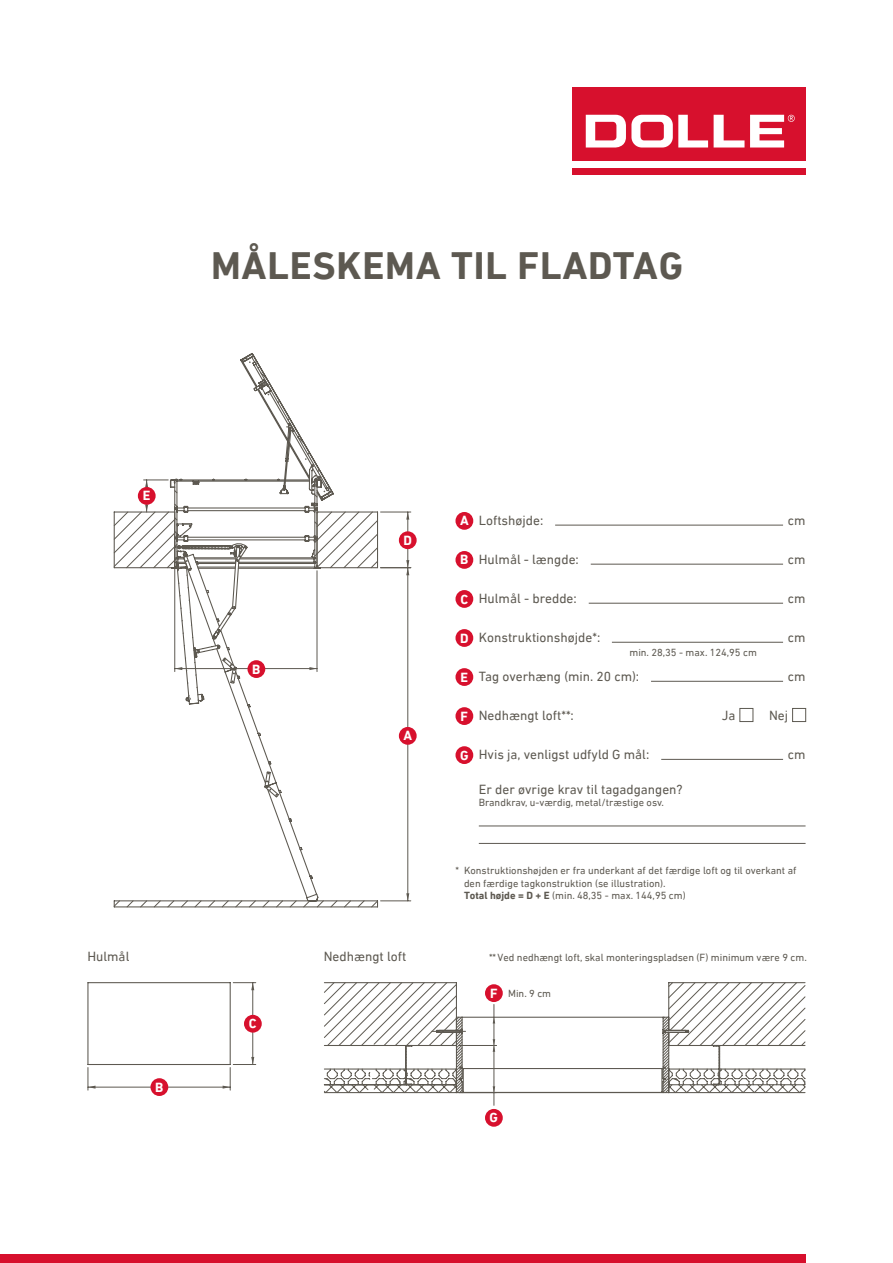
<style>
.page{position:relative;width:893px;height:1263px;background:#fff}
.page>*{position:absolute;margin:0;border:0;box-sizing:border-box;transform-origin:0 0}
.t1{font:700 39px "DIN Next LT Pro";letter-spacing:.02em;color:#5d5951}
.t2{font:13.5px "DIN Next LT Pro";color:#5d5951}
.t3{font:700 13.5px "DIN Next LT Pro";color:#fff}
.t4{font:10.5px/12.6px "DIN Next LT Pro";color:#5d5951}
.s1{font-weight:700;color:#fff}
.s2{font-weight:700}
.s3{font-weight:700;font-size:13.5px;color:#fff}
</style>
<div class="page">
<div style="left:572px;top:87px;width:234px;height:88px;background:#d7102d"></div>
<div style="left:572px;top:162px;width:234px;height:6px;background:#fff"></div>
<svg style="left:586px;top:115px;width:209px;height:32px"></svg>
<div style="left:0;top:1254px;width:806px;height:9px;background:#d7102d"></div>
<div style="left:455px;top:512px;width:18px;height:18px;background:#d7102d;border-radius:50%"></div>
<hr style="left:555px;top:525px;width:228px;height:1px;background:#5d5951">
<div style="left:455px;top:551px;width:18px;height:18px;background:#d7102d;border-radius:50%"></div>
<hr style="left:591px;top:564px;width:192px;height:1px;background:#5d5951">
<div style="left:455px;top:590px;width:18px;height:18px;background:#d7102d;border-radius:50%"></div>
<hr style="left:589px;top:603px;width:194px;height:1px;background:#5d5951">
<div style="left:455px;top:629px;width:18px;height:18px;background:#d7102d;border-radius:50%"></div>
<hr style="left:612px;top:642px;width:171px;height:1px;background:#5d5951">
<div style="left:455px;top:668px;width:18px;height:18px;background:#d7102d;border-radius:50%"></div>
<hr style="left:651px;top:681px;width:132px;height:1px;background:#5d5951">
<div style="left:455px;top:746px;width:18px;height:18px;background:#d7102d;border-radius:50%"></div>
<hr style="left:661px;top:759px;width:122px;height:1px;background:#5d5951">
<div style="left:455px;top:707px;width:18px;height:18px;background:#d7102d;border-radius:50%"></div>
<svg style="left:114px;top:479px;width:264px;height:428px"></svg>
<hr style="left:381px;top:900px;width:30px;height:1px;background:#5d5951">
<hr style="left:407px;top:741px;width:1px;height:160px;background:#5d5951">
<hr style="left:407px;top:568px;width:1px;height:159px;background:#5d5951">
<hr style="left:381px;top:567px;width:30px;height:1px;background:#5d5951">
<hr style="left:381px;top:512px;width:30px;height:1px;background:#5d5951">
<svg style="left:406px;top:549px;width:3px;height:26px"></svg>
<svg style="left:406px;top:512px;width:3px;height:19px"></svg>
<svg style="left:144px;top:353px;width:190px;height:445px"></svg>
<div style="left:399px;top:727px;width:18px;height:18px;background:#d7102d;border-radius:50%"></div>
<div style="left:399px;top:531px;width:18px;height:18px;background:#d7102d;border-radius:50%"></div>
<div style="left:247px;top:660px;width:18px;height:18px;background:#d7102d;border-radius:50%"></div>
<div style="left:138px;top:487px;width:18px;height:18px;background:#d7102d;border-radius:50%"></div>
<hr style="left:230px;top:983px;width:1px;height:81px;background:#5d5951">
<hr style="left:88px;top:982px;width:142px;height:1px;background:#5d5951">
<hr style="left:87px;top:983px;width:1px;height:81px;background:#5d5951">
<hr style="left:88px;top:1064px;width:142px;height:1px;background:#5d5951">
<svg style="left:88px;top:1067px;width:8px;height:23px"></svg>
<hr style="left:88px;top:1087px;width:142px;height:1px;background:#5d5951">
<svg style="left:223px;top:1057px;width:33px;height:33px"></svg>
<svg style="left:233px;top:982px;width:23px;height:8px"></svg>
<hr style="left:252px;top:1031px;width:1px;height:33px;background:#5d5951">
<hr style="left:252px;top:983px;width:1px;height:33px;background:#5d5951">
<div style="left:150px;top:1078px;width:18px;height:18px;background:#d7102d;border-radius:50%"></div>
<div style="left:244px;top:1015px;width:18px;height:17px;background:#d7102d;border-radius:50%"></div>
<div style="left:485px;top:1109px;width:18px;height:18px;background:#d7102d;border-radius:50%"></div>
<svg style="left:323px;top:982px;width:483px;height:103px"></svg>
<svg style="left:324px;top:1004px;width:482px;height:101px"></svg>
<hr style="left:479px;top:826px;width:327px;height:1px;background:#5d5951">
<hr style="left:479px;top:843px;width:327px;height:1px;background:#5d5951">
<div style="left:740px;top:708px;width:13px;height:14px;border:1px solid #5d5951"></div>
<div style="left:792px;top:708px;width:14px;height:14px;border:1px solid #5d5951"></div>
<h1 class="t1" style="left:211px;top:242px;width:474px">MÅLESKEMA TIL FLADTAG</h1>
<p class="t3" style="left:143px;top:488px;width:9px">E</p>
<p class="t3" style="left:252px;top:661px;width:10px">B</p>
<p class="t3" style="left:403px;top:532px;width:10px">D</p>
<p class="t3" style="left:403px;top:728px;width:10px">A</p>
<p class="t2" style="left:460px;top:513px;width:85px"><span class="s1">A</span> Loftshøjde:</p>
<p class="t2" style="left:788px;top:513px;width:19px">cm</p>
<p class="t2" style="left:460px;top:552px;width:120px"><span class="s1">B</span> Hulmål - længde:</p>
<p class="t2" style="left:788px;top:552px;width:19px">cm</p>
<p class="t2" style="left:460px;top:591px;width:118px"><span class="s1">C</span> Hulmål - bredde:</p>
<p class="t2" style="left:788px;top:591px;width:19px">cm</p>
<p class="t2" style="left:460px;top:630px;width:142px"><span class="s1">D</span> Konstruktionshøjde*:</p>
<p class="t2" style="left:788px;top:630px;width:19px">cm</p>
<p class="t2" style="left:461px;top:669px;width:180px"><span class="s1">E</span> Tag overhæng (min. 20 cm):</p>
<p class="t2" style="left:788px;top:669px;width:19px">cm</p>
<p class="t4" style="left:629px;top:646px;width:129px">min. 28,35 - max. 124,95 cm</p>
<p class="t2" style="left:461px;top:708px;width:115px"><span class="s1">F</span> Nedhængt loft**:</p>
<p class="t2" style="left:722px;top:708px;width:15px">Ja</p>
<p class="t2" style="left:769px;top:708px;width:21px">Nej</p>
<p class="t2" style="left:460px;top:747px;width:191px"><span class="s1">G</span> Hvis ja, venligst udfyld G mål:</p>
<p class="t2" style="left:788px;top:747px;width:19px">cm</p>
<p class="t2" style="left:479px;top:781px;width:205px">Er der øvrige krav til tagadgangen?</p>
<p class="t4" style="left:479px;top:796px;width:187px">Brandkrav, u-værdig, metal/træstige osv.</p>
<p class="t4" style="left:464px;top:864px;width:334px;text-indent:-9px">* Konstruktionshøjden er fra underkant af det færdige loft og til overkant af den færdige tagkonstruktion (se illustration).<br><span class="s2">Total højde = D + E</span> (min. 48,35 - max. 144,95 cm)</p>
<p class="t2" style="left:87px;top:948px;width:43px">Hulmål</p>
<p class="t2" style="left:324px;top:948px;width:84px">Nedhængt loft</p>
<p class="t3" style="left:155px;top:1079px;width:10px">B</p>
<p class="t3" style="left:249px;top:1016px;width:9px">C</p>
<p class="t4" style="left:489px;top:951px;width:319px">**Ved nedhængt loft, skal monteringspladsen (F) minimum være 9 cm.</p>
<p class="t4" style="left:490px;top:987px;width:63px"><span class="s3">F</span> Min. 9 cm</p>
<p class="t3" style="left:490px;top:1110px;width:10px">G</p>
</div>
